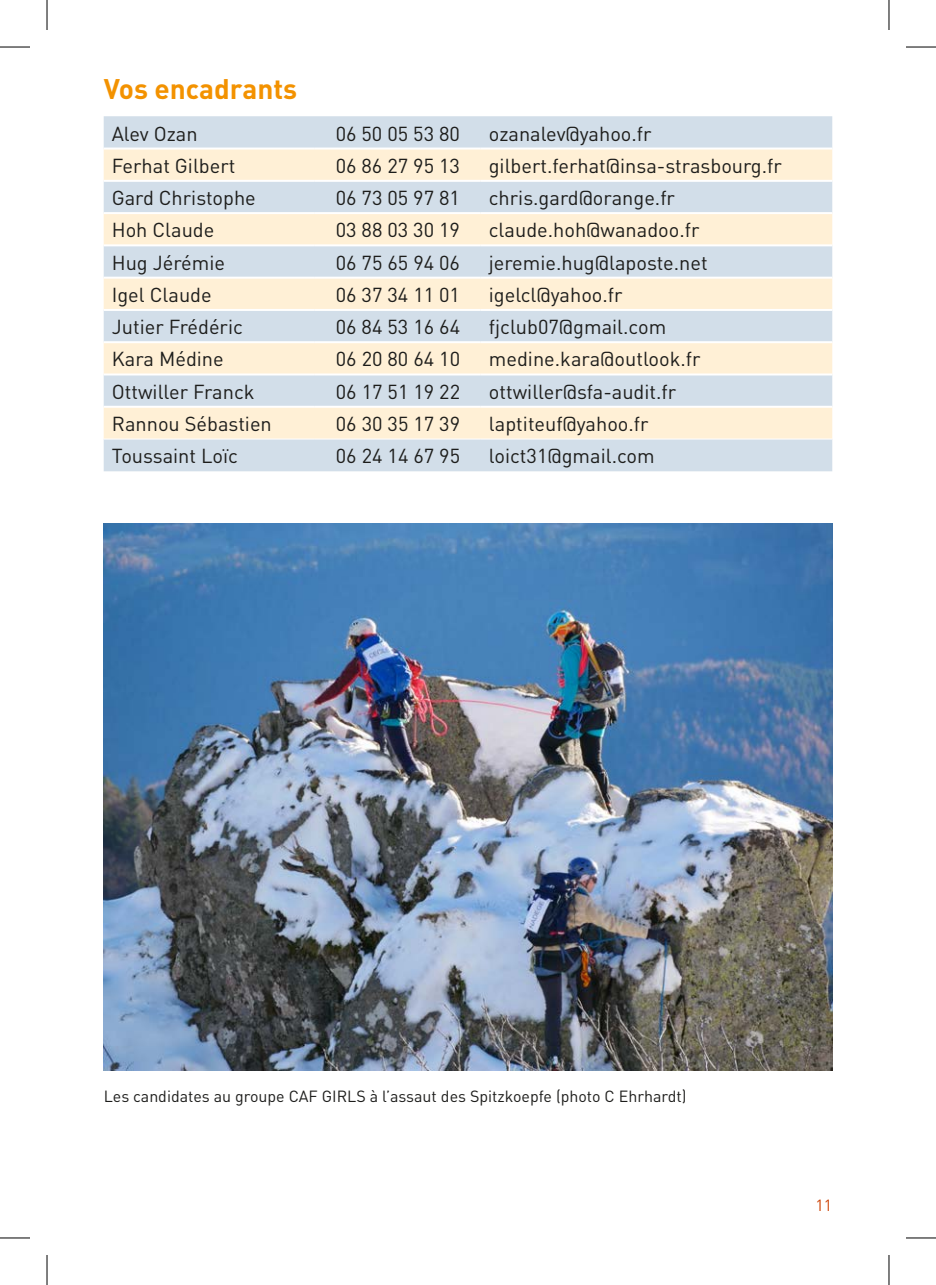
<style>
.page{position:relative;width:936px;height:1285px;background:#fff}
.page>*{position:absolute;margin:0;border:0;box-sizing:border-box;transform-origin:0 0}
.t1{font:700 28px "DIN";color:#f39200}
.t2{font:20px "DIN";color:#1d1d1b}
.t3{font:16px "DIN";color:#1d1d1b}
.t4{font:16px "DIN";color:#ce470b}
</style>
<div class="page">
<div style="left:104px;top:116px;width:728px;height:355px;background:#d2dee9"></div>
<svg style="left:104px;top:149px;width:728px;height:290px;background:#ebe8de"></svg>
<hr style="left:104px;top:147px;width:211px;height:2px;background:#fff">
<hr style="left:315px;top:147px;width:166px;height:2px;background:#fff">
<hr style="left:481px;top:147px;width:351px;height:2px;background:#fff">
<hr style="left:104px;top:180px;width:211px;height:2px;background:#fff">
<hr style="left:315px;top:180px;width:166px;height:2px;background:#fff">
<hr style="left:481px;top:180px;width:351px;height:2px;background:#fff">
<hr style="left:104px;top:212px;width:211px;height:2px;background:#fff">
<hr style="left:315px;top:212px;width:166px;height:2px;background:#fff">
<hr style="left:481px;top:212px;width:351px;height:2px;background:#fff">
<hr style="left:104px;top:244px;width:211px;height:2px;background:#fff">
<hr style="left:315px;top:244px;width:166px;height:2px;background:#fff">
<hr style="left:481px;top:244px;width:351px;height:2px;background:#fff">
<hr style="left:104px;top:277px;width:211px;height:2px;background:#fff">
<hr style="left:315px;top:277px;width:166px;height:2px;background:#fff">
<hr style="left:481px;top:277px;width:351px;height:2px;background:#fff">
<hr style="left:104px;top:309px;width:211px;height:2px;background:#fff">
<hr style="left:315px;top:309px;width:166px;height:2px;background:#fff">
<hr style="left:481px;top:309px;width:351px;height:2px;background:#fff">
<hr style="left:104px;top:341px;width:211px;height:2px;background:#fff">
<hr style="left:315px;top:341px;width:166px;height:2px;background:#fff">
<hr style="left:481px;top:341px;width:351px;height:2px;background:#fff">
<hr style="left:104px;top:373px;width:211px;height:2px;background:#fff">
<hr style="left:315px;top:373px;width:166px;height:2px;background:#fff">
<hr style="left:481px;top:373px;width:351px;height:2px;background:#fff">
<hr style="left:104px;top:406px;width:211px;height:2px;background:#fff">
<hr style="left:315px;top:406px;width:166px;height:2px;background:#fff">
<hr style="left:481px;top:406px;width:351px;height:2px;background:#fff">
<hr style="left:104px;top:439px;width:211px;height:1px;background:#fff">
<hr style="left:315px;top:439px;width:166px;height:1px;background:#fff">
<hr style="left:481px;top:439px;width:351px;height:1px;background:#fff">
<img style="left:104px;top:523px;width:728px;height:547px">
<hr style="left:0;top:47px;width:30px;height:1px;background:#000">
<hr style="left:906px;top:47px;width:30px;height:1px;background:#000">
<hr style="left:0;top:1237px;width:30px;height:1px;background:#000">
<hr style="left:906px;top:1237px;width:30px;height:1px;background:#000">
<hr style="left:47px;top:0;width:1px;height:30px;background:#000">
<hr style="left:47px;top:1255px;width:1px;height:30px;background:#000">
<hr style="left:889px;top:0;width:1px;height:30px;background:#000">
<hr style="left:889px;top:1255px;width:1px;height:30px;background:#000">
<h1 class="t1" style="left:104px;top:70px;width:195px">Vos encadrants</h1>
<p class="t2" style="left:112px;top:121px;width:87px">Alev Ozan</p>
<p class="t2" style="left:336px;top:121px;width:126px">06 50 05 53 80</p>
<p class="t2" style="left:489px;top:121px;width:164px">ozanalev@yahoo.fr</p>
<p class="t2" style="left:112px;top:153px;width:125px">Ferhat Gilbert</p>
<p class="t2" style="left:336px;top:153px;width:126px">06 86 27 95 13</p>
<p class="t2" style="left:489px;top:153px;width:295px">gilbert.ferhat@insa-strasbourg.fr</p>
<p class="t2" style="left:112px;top:185px;width:146px">Gard Christophe</p>
<p class="t2" style="left:336px;top:185px;width:126px">06 73 05 97 81</p>
<p class="t2" style="left:489px;top:185px;width:188px">chris.gard@orange.fr</p>
<p class="t2" style="left:112px;top:218px;width:104px">Hoh Claude</p>
<p class="t2" style="left:336px;top:218px;width:126px">03 88 03 30 19</p>
<p class="t2" style="left:489px;top:218px;width:212px">claude.hoh@wanadoo.fr</p>
<p class="t2" style="left:112px;top:250px;width:115px">Hug Jérémie</p>
<p class="t2" style="left:336px;top:250px;width:126px">06 75 65 94 06</p>
<p class="t2" style="left:489px;top:250px;width:220px">jeremie.hug@laposte.net</p>
<p class="t2" style="left:112px;top:282px;width:101px">Igel Claude</p>
<p class="t2" style="left:336px;top:282px;width:126px">06 37 34 11 01</p>
<p class="t2" style="left:489px;top:282px;width:135px">igelcl@yahoo.fr</p>
<p class="t2" style="left:112px;top:314px;width:133px">Jutier Frédéric</p>
<p class="t2" style="left:336px;top:314px;width:126px">06 84 53 16 64</p>
<p class="t2" style="left:489px;top:314px;width:179px">fjclub07@gmail.com</p>
<p class="t2" style="left:112px;top:347px;width:113px">Kara Médine</p>
<p class="t2" style="left:336px;top:347px;width:126px">06 20 80 64 10</p>
<p class="t2" style="left:489px;top:347px;width:213px">medine.kara@outlook.fr</p>
<p class="t2" style="left:112px;top:379px;width:144px">Ottwiller Franck</p>
<p class="t2" style="left:336px;top:379px;width:126px">06 17 51 19 22</p>
<p class="t2" style="left:489px;top:379px;width:189px">ottwiller@sfa-audit.fr</p>
<p class="t2" style="left:112px;top:411px;width:161px">Rannou Sébastien</p>
<p class="t2" style="left:336px;top:411px;width:126px">06 30 35 17 39</p>
<p class="t2" style="left:489px;top:411px;width:161px">laptiteuf@yahoo.fr</p>
<p class="t2" style="left:112px;top:443px;width:128px">Toussaint Loïc</p>
<p class="t2" style="left:336px;top:443px;width:126px">06 24 14 67 95</p>
<p class="t2" style="left:489px;top:443px;width:167px">loict31@gmail.com</p>
<p class="t3" style="left:104px;top:1086px;width:584px">Les candidates au groupe CAF GIRLS à l’assaut des Spitzkoepfe (photo C Ehrhardt)</p>
<p class="t4" style="left:816px;top:1195px;width:18px">11</p>
</div>
